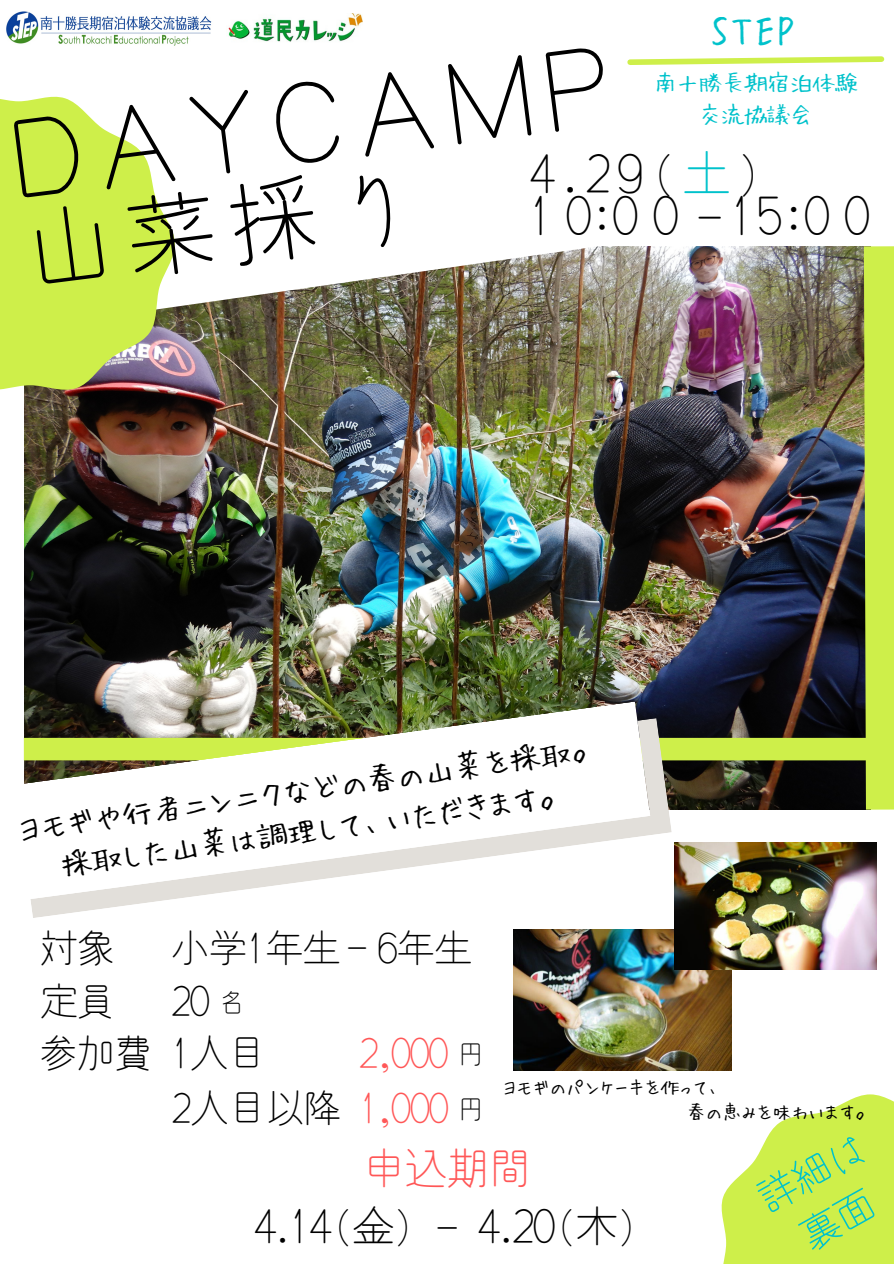
<style>
.page{position:relative;width:894px;height:1264px;background:#fff}
.page>*{position:absolute;margin:0;border:0;box-sizing:border-box;transform-origin:0 0}
.t1{font:98.4px "timemachine wa";color:#000}
.t2{font:87.9px "timemachine wa";color:#000}
.t3{font:48px/41.7px "timemachine wa";letter-spacing:-.165em;color:#000}
.t4{font:42.15px "Hui Font P";color:#00c2cb}
.t5{font:42px "timemachine wa";color:#000}
.t6{font:42px "timemachine wa";color:#ff5757}
.t7{font:39px/54px "timemachine wa";color:#00c2cb;text-align:center}
.t8{font:39px "timemachine wa";color:#000}
.t9{font:37.5px "timemachine wa";color:#000}
.t10{font:37.5px "timemachine wa";color:#ff5757}
.t11{font:30.15px/41.7px "Hui Font P";color:#000;text-align:center}
.t12{font:25.5px "timemachine wa";color:#000}
.t13{font:22.65px/31.5px "Hui Font P";color:#00c2cb;text-align:center}
.t14{font:18.45px/25.7px "Hui Font P";color:#000}
.s1{color:#00c2cb}
.s2{font-size:25.5px}
.s3{color:#ff5757}
</style>
<div class="page">
<img style="left:24px;top:340px;width:817px;height:469px">
<img style="left:175px;top:246px;width:666px;height:94px">
<div style="left:24px;top:738px;width:845px;height:22px;background:#ceef4a"></div>
<svg style="left:0;top:96px;width:175px;height:297px;background:#cee566"></svg>
<svg style="left:31px;top:718px;width:640px;height:200px"></svg>
<svg style="left:23px;top:701px;width:627px;height:200px"></svg>
<img style="left:513px;top:929px;width:218px;height:141px">
<img style="left:674px;top:842px;width:201px;height:127px">
<img style="left:228px;top:13px;width:135px;height:29px">
<img style="left:6px;top:11px;width:206px;height:35px">
<img style="left:841px;top:246px;width:52px;height:608px">
<svg style="left:721px;top:1094px;width:172px;height:169px;fill:#ceef4a"></svg>
<svg style="left:627px;top:56px;width:258px;height:9px"></svg>
<h3 class="t4" style="left:708px;top:6px;width:89px">STEP</h3>
<h1 class="t1" style="left:8px;top:110px;width:600px;rotate:-7deg">DAYCAMP</h1>
<p class="t13" style="left:653px;top:66px;width:205px">南十勝長期宿泊体験交流協議会</p>
<h3 class="t3" style="left:514px;top:156px;width:368px;text-indent:16px">4.29(<span class="s1">土</span>)<br>１０:００ - 1５:００</h3>
<h2 class="t2" style="left:21px;top:208px;width:397px;rotate:-7deg">山菜採り</h2>
<p class="t11" style="left:15px;top:807px;width:586px;rotate:-8deg">ヨモギや行者ニンニクなどの春の山菜を採取。採取した山菜は調理して、いただきます。</p>
<p class="t9" style="left:40px;top:929px;width:77px">対象</p>
<p class="t9" style="left:172px;top:929px;width:299px">小学1年生 6年生</p>
<p class="t8" style="left:347px;top:927px;width:21px">-</p>
<p class="t9" style="left:40px;top:982px;width:77px">定員</p>
<p class="t9" style="left:172px;top:982px;width:75px">20 <span class="s2">名</span></p>
<p class="t9" style="left:40px;top:1033px;width:210px">参加費 1人目</p>
<p class="t10" style="left:359px;top:1033px;width:90px">2,000</p>
<p class="t9" style="left:172px;top:1088px;width:278px">2人目以降 <span class="s3">1,000</span></p>
<p class="t12" style="left:458px;top:1041px;width:27px">円</p>
<p class="t12" style="left:458px;top:1096px;width:27px">円</p>
<p class="t14" style="left:687px;top:1073px;width:186px;text-indent:-184px">ヨモギのパンケーキを作って、<br>春の恵みを味わいます。</p>
<h3 class="t6" style="left:363px;top:1146px;width:170px">申込期間</h3>
<h3 class="t5" style="left:255px;top:1205px;width:385px">4.14(金) - 4.20(木)</h3>
<p class="t7" style="left:748px;top:1180px;width:119px;rotate:-29deg">詳細は裏面</p>
</div>
